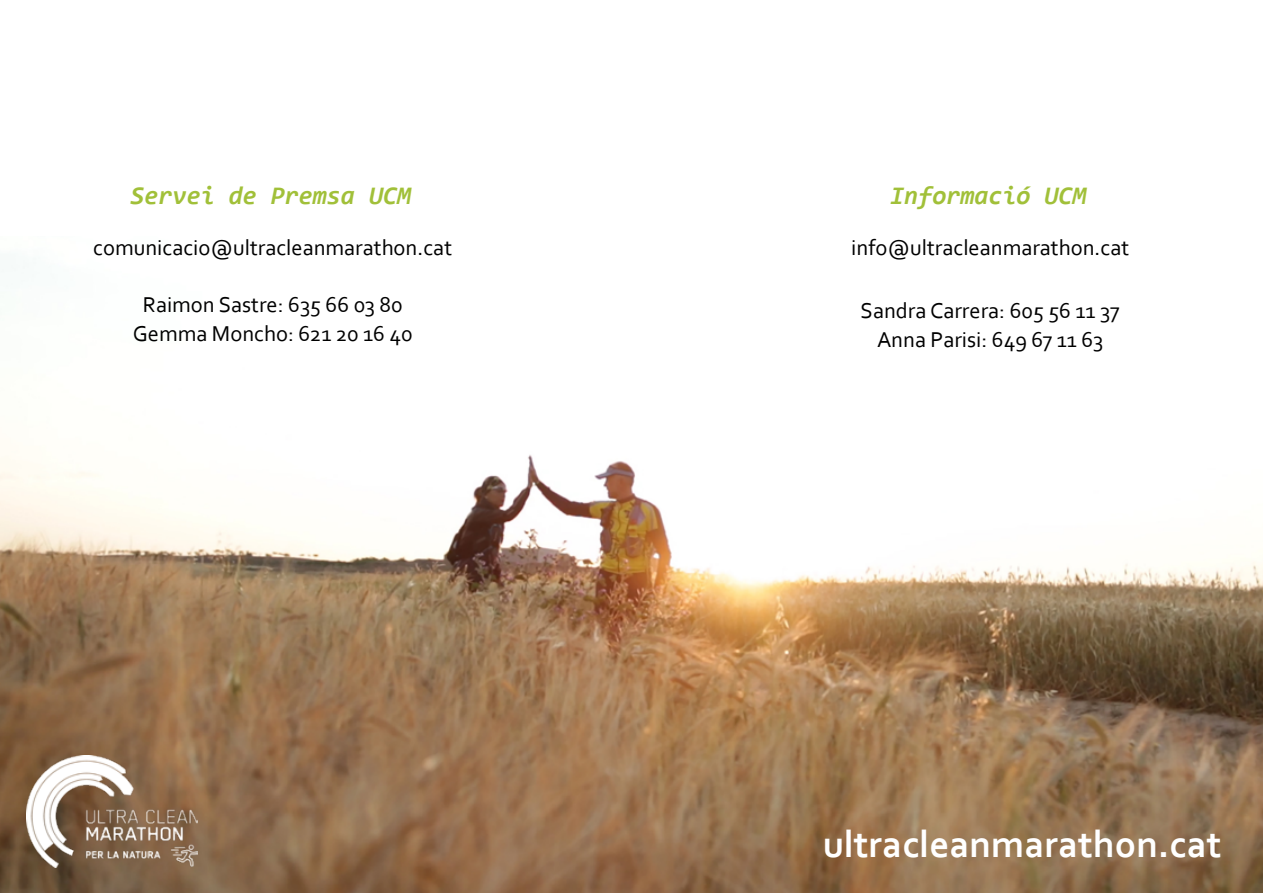
<style>
.page{position:relative;width:1263px;height:893px;background:#fff}
.page>*{position:absolute;margin:0;border:0;box-sizing:border-box;transform-origin:0 0}
.t1{font:700 39px "Corbel";color:#fff}
.t2{font:italic 700 25.5px "Consolas";color:#a1c039}
.t3{font:22.5px/28.5px "Corbel";color:#000;text-align:center}
</style>
<div class="page">
<img style="left:0;top:455px;width:1263px;height:438px">
<img style="left:26px;top:755px;width:172px;height:113px">
<p class="t2" style="left:131px;top:177px;width:282px">Servei de Premsa UCM</p>
<p class="t3" style="left:93px;top:233px;width:360px">comunicacio@ultracleanmarathon.cat</p>
<p class="t3" style="left:133px;top:290px;width:281px">Raimon Sastre: 635 66 03 80<br>Gemma Moncho: 621 20 16 40</p>
<p class="t2" style="left:890px;top:177px;width:198px">Informació UCM</p>
<p class="t3" style="left:851px;top:233px;width:279px">info@ultracleanmarathon.cat</p>
<p class="t3" style="left:860px;top:296px;width:261px">Sandra Carrera: 605 56 11 37<br>Anna Parisi: 649 67 11 63</p>
<h1 class="t1" style="left:823px;top:820px;width:400px">ultracleanmarathon.cat</h1>
</div>
